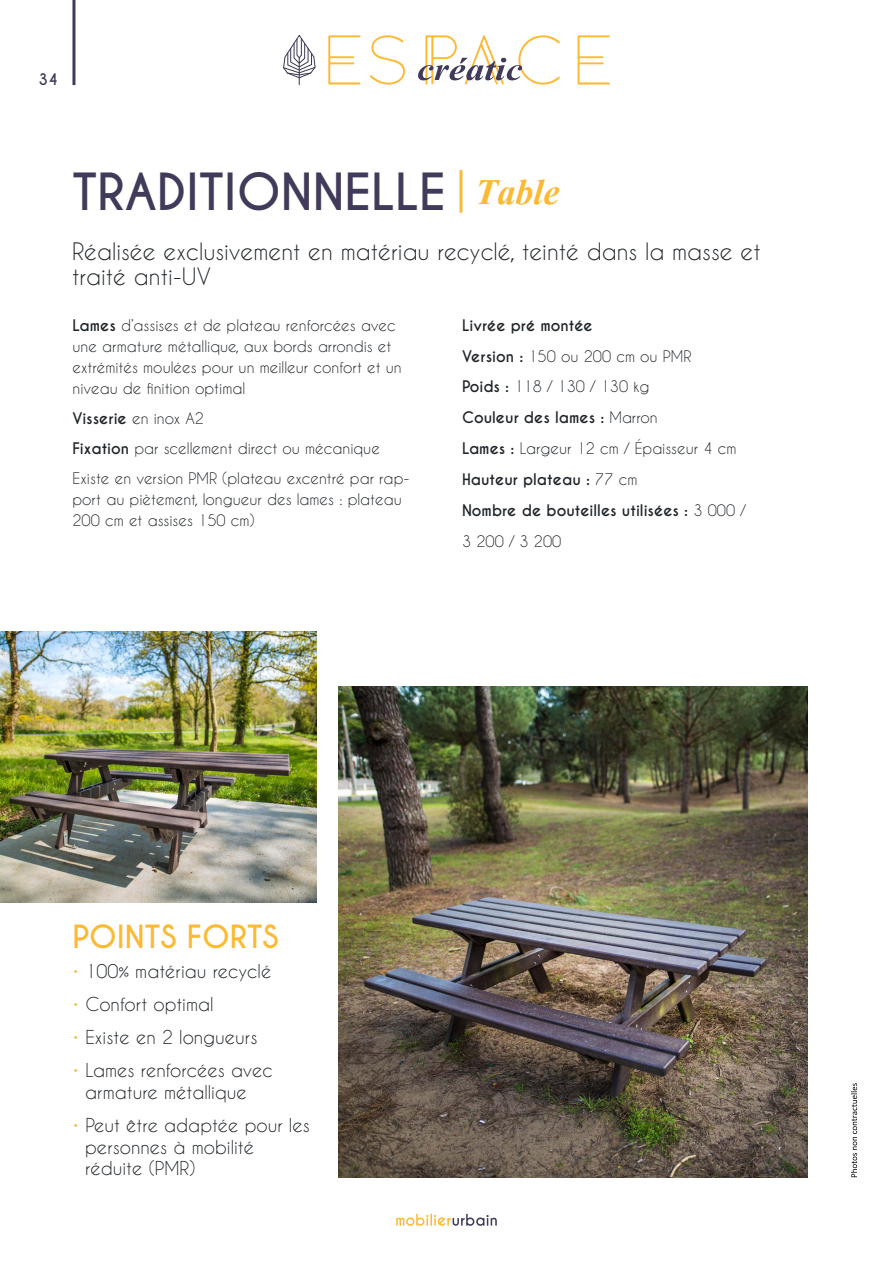
<style>
.page{position:relative;width:893px;height:1263px;background:#fff}
.page>*{position:absolute;margin:0;border:0;box-sizing:border-box;transform-origin:0 0}
.t1{font:700 48px "Caviar Dreams";color:#413a5a}
.t2{font:700 45px "Vijaya";color:#fdb933}
.t3{font:700 30px "Caviar Dreams";color:#fdb933}
.t4{font:22.5px/25.5px "Caviar Dreams";color:#202529}
.t5{font:18px/21.6px "Caviar Dreams";color:#202529}
.t6{font:15px/21px "Caviar Dreams";color:#202529}
.t7{font:700 15px/30.9px "Caviar Dreams";color:#202529}
.t8{font:700 15px "Caviar Dreams";color:#413a5a}
.s1{font-weight:700}
.s2{font-weight:400}
.s3{color:#f4b334}
</style>
<div class="page">
<hr style="left:72px;top:0;width:3px;height:85px;background:#413a5a">
<svg style="left:328px;top:35px;width:32px;height:50px"></svg>
<svg style="left:370px;top:35px;width:35px;height:50px"></svg>
<svg style="left:578px;top:35px;width:32px;height:50px"></svg>
<svg style="left:283px;top:35px;width:33px;height:51px"></svg>
<svg style="left:418px;top:35px;width:142px;height:50px"></svg>
<svg style="left:851px;top:1083px;width:6px;height:94px"></svg>
<hr style="left:459px;top:170px;width:3px;height:43px;background:#fdb933">
<img style="left:0;top:631px;width:317px;height:272px">
<img style="left:338px;top:687px;width:470px;height:491px">
<svg style="left:396px;top:1214px;width:101px;height:12px"></svg>
<p class="t8" style="left:39px;top:70px;width:21px">34</p>
<h1 class="t1" style="left:73px;top:163px;width:375px">traditionn elle</h1>
<h3 class="t4" style="left:72px;top:238px;width:690px">Réalisée exclusivement en matériau recyclé, teinté dans la masse et traité anti-UV</h3>
<h2 class="t2" style="left:475px;top:156px;width:86px">Table</h2>
<p class="t6" style="left:73px;top:314px;width:331px"><span class="s1">Lames</span> d’assises et de plateau renforcées avec une armature métallique, aux bords arrondis et extrémités moulées pour un meilleur confort et un niveau de finition optimal</p>
<p class="t6" style="left:73px;top:403px;width:339px;line-height:30px"><span class="s1">Visserie</span> en inox A2<br><span class="s1">Fixation</span> par scellement direct ou mécanique<br>Existe en version PMR (plateau excentré par rap-</p>
<p class="t6" style="left:73px;top:488px;width:331px">port au piètement, longueur des lames : plateau<br>200 cm et assises 150 cm)</p>
<p class="t7" style="left:462px;top:310px;width:285px">Livrée pré montée<br>Version : <span class="s2">150 ou 200 cm ou PMR<br></span>Poids : <span class="s2">118 / 130 / 130 kg<br></span>Couleur des lames : <span class="s2">Marron<br></span>Lames : <span class="s2">Largeur 12 cm / épaisseur 4 cm<br></span>Hauteur plateau : <span class="s2">77 cm<br></span>Nombre de bouteilles utilisées : <span class="s2">3 000 /<br>3 200 / 3 200</span></p>
<h3 class="t3" style="left:73px;top:918px;width:208px">Points forts</h3>
<p class="t5" style="left:73px;top:960px;width:200px"><span class="s3">•</span> 100% matériau recyclé</p>
<p class="t5" style="left:73px;top:993px;width:143px"><span class="s3">•</span> Confort optimal</p>
<p class="t5" style="left:73px;top:1026px;width:186px"><span class="s3">•</span> Existe en 2 longueurs</p>
<p class="t5" style="left:85px;top:1058px;width:189px;line-height:22.5px;text-indent:-13px"><span class="s3">•</span> Lames renforcées avec armature métallique</p>
<p class="t5" style="left:85px;top:1114px;width:226px;text-indent:-13px"><span class="s3">•</span> Peut être adaptée pour les personnes à mobilité réduite (PMR)</p>
</div>
